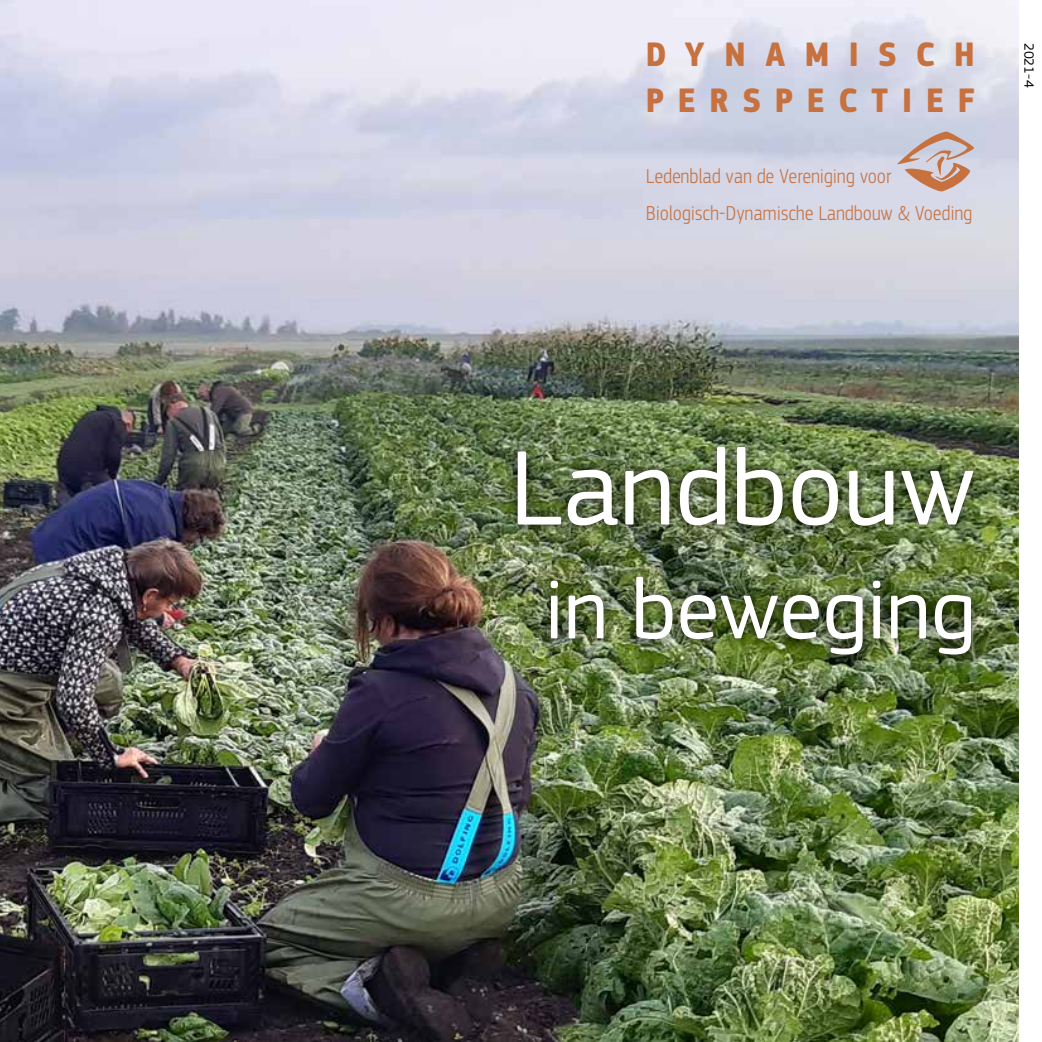
<style>
.page{position:relative;width:1042px;height:1042px;background:#fff}
.page>*{position:absolute;margin:0;border:0;box-sizing:border-box;transform-origin:0 0}
.t1{font:110.25px "PF Square Sans Pro";color:#fff}
.t2{font:87.5px "PF Square Sans Pro";color:#fff}
.t3{font:700 35.35px/46px "PF Square Sans Cond Pro";letter-spacing:.41em;color:#c7713e}
.t4{font:300 21px/36.8px "PF Square Sans Cond Pro";letter-spacing:.02em;color:#c7713e;scale:.95 1}
.t5{font:500 15.4px "PF Square Sans Pro";letter-spacing:-.01em;color:#c7713e}
.t6{font:14px "PF Square Sans Pro";color:#000}
</style>
<div class="page">
<img style="left:0;top:0;width:1018px;height:1042px">
<svg style="left:897px;top:131px;width:76px;height:60px;background:#ccb4af"></svg>
<div style="left:506px;top:436px;width:478px;height:230px;background:#000;opacity:.75"></div>
<h3 class="t3" style="left:646px;top:32px;width:330px">DYNAMISCH<br>PERSPECTIEF</h3>
<p class="t4" style="left:646px;top:158px;width:344px">Ledenblad van de Vereniging voor<br>Biologisch-Dynamische Landbouw &amp; Voeding</p>
<p class="t5" style="left:885px;top:208px;width:103px">Vereniging voor</p>
<p class="t6" style="left:1037px;top:43px;width:46px;rotate:90deg">2021-4</p>
<h1 class="t1" style="left:509px;top:424px;width:467px">Landbouw</h1>
<h2 class="t2" style="left:544px;top:558px;width:432px">in beweging</h2>
</div>
